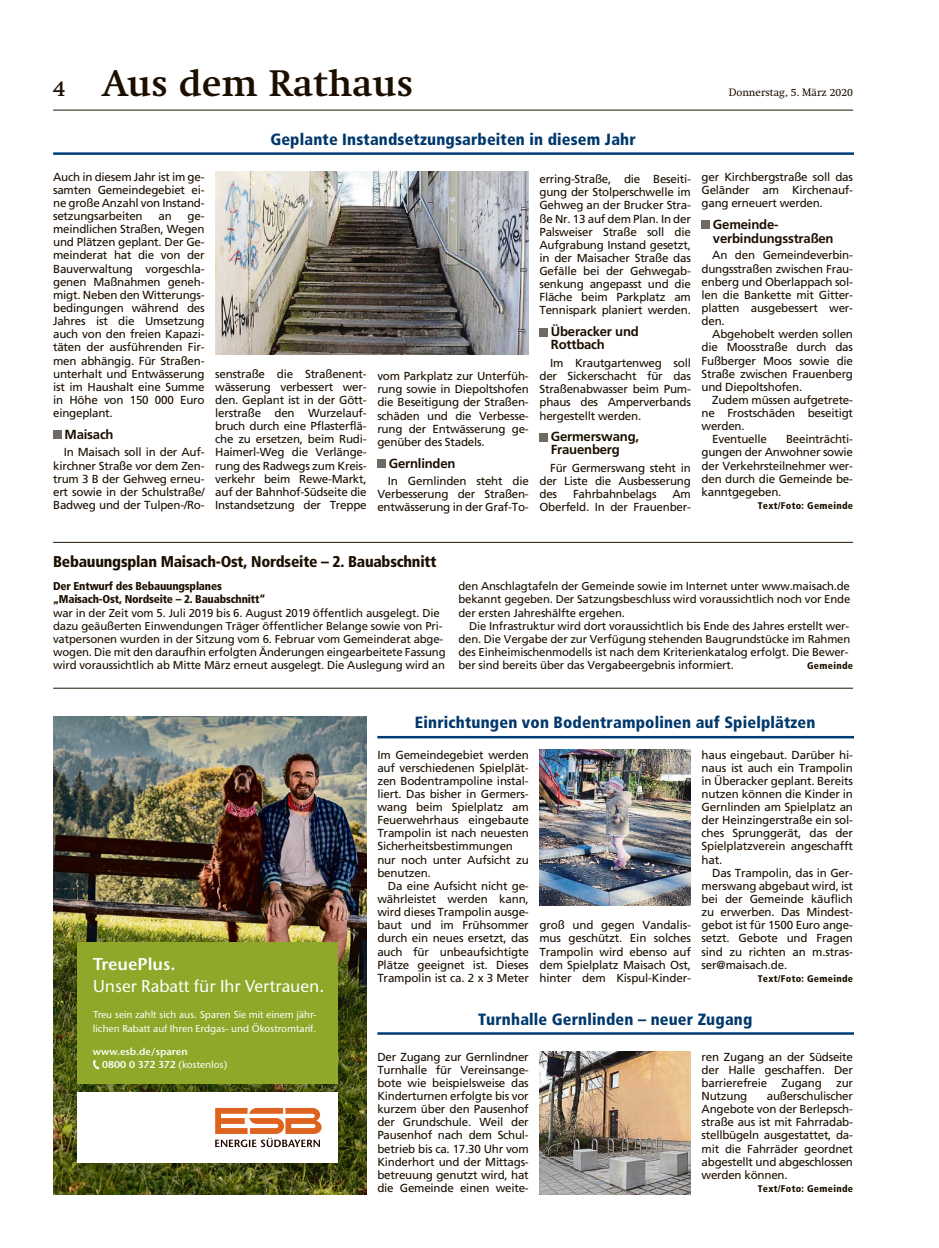
<style>
.page{position:relative;width:939px;height:1248px;background:#fff}
.page>*{position:absolute;margin:0;border:0;box-sizing:border-box;transform-origin:0 0}
.t1{font:700 36.25px "Swift";letter-spacing:.01em;color:#1c0f00}
.t2{font:500 17px "Stone Sans ITC Std";color:#fff}
.t3{font:600 17px "Stone Sans ITC Std";color:#fff}
.t4{font:900 condensed 16.25px "Frutiger";letter-spacing:.01em;color:#00386b}
.t5{font:900 condensed 15.62px "Frutiger";letter-spacing:-.015em;color:#1c0f00}
.t6{font:700 13.12px/13.1px "Frutiger";letter-spacing:-.015em;color:#1c0f00}
.t7{font:11.62px/13.1px "Frutiger";letter-spacing:-.02em;color:#1c0f00;text-align:justify}
.t8{font:11.38px/13.1px "Frutiger";letter-spacing:-.015em;color:#1c0f00}
.t9{font:900 condensed 11.38px/13.1px "Frutiger";letter-spacing:-.015em;color:#1c0f00}
.t10{font:10.62px "Swift";color:#1c0f00}
.t11{font:500 10px/13.5px "Stone Sans ITC Std";color:#fff}
.t12{font:600 10px/13.5px "Stone Sans ITC Std";color:#fff}
.t13{font:900 condensed 9.75px "Frutiger";letter-spacing:.03em;color:#1c0f00}
.s1{font-size:21.25px}
.s2{font-weight:500}
</style>
<div class="page">
<img style="left:53px;top:716px;width:314px;height:478px">
<div style="left:77px;top:942px;width:261px;height:141px;background:#8fa829"></div>
<svg style="left:93px;top:1060px;width:6px;height:10px"></svg>
<div style="left:77px;top:1091px;width:261px;height:71px;background:#fff"></div>
<svg style="left:215px;top:1107px;width:107px;height:39px"></svg>
<hr style="left:53px;top:110px;width:800px;height:1px;background:#1c0f00">
<hr style="left:53px;top:152px;width:800px;height:3px;background:#003d78">
<div style="left:702px;top:220px;width:8px;height:9px;background:#6e6963"></div>
<div style="left:53px;top:430px;width:8px;height:9px;background:#6e6963"></div>
<div style="left:539px;top:328px;width:9px;height:8px;background:#6e6963"></div>
<div style="left:539px;top:433px;width:9px;height:8px;background:#6e6963"></div>
<div style="left:377px;top:459px;width:9px;height:8px;background:#6e6963"></div>
<img style="left:215px;top:172px;width:314px;height:182px">
<hr style="left:53px;top:688px;width:800px;height:1px;background:#1c0f00">
<hr style="left:53px;top:542px;width:800px;height:1px;background:#1c0f00">
<hr style="left:377px;top:736px;width:476px;height:2px;background:#003d78">
<img style="left:539px;top:749px;width:152px;height:156px">
<hr style="left:377px;top:1032px;width:476px;height:2px;background:#003d78">
<img style="left:539px;top:1051px;width:152px;height:143px">
<h1 class="t1" style="left:53px;top:62px;width:362px"><span class="s1">4</span> Aus dem Rathaus</h1>
<p class="t10" style="left:729px;top:88px;width:126px">Donnerstag, 5. März 2020</p>
<p class="t7" style="left:53px;top:171px;width:153px">Auch in diesem Jahr ist im ge&shy;samten Gemeindegebiet ei&shy;ne große Anzahl von Instand&shy;setzungsarbeiten</p>
<p class="t7" style="left:53px;top:211px;width:153px;text-indent:135px">ge&shy;meindlichen Straßen, Wegen und Plätzen geplant. Der Ge&shy;meinderat hat die von der Bauverwaltung vorgeschla&shy;genen Maßnahmen geneh&shy;migt. Neben den Witterungs&shy;bedingungen während des Jahres ist die Umsetzung auch von den freien Kapazi&shy;täten der ausführenden Fir&shy;men abhängig. Für Straßen&shy;unterhalt und Entwässerung ist im Haushalt eine Summe in Höhe von 150 000 Euro eingeplant.</p>
<p class="t6" style="left:65px;top:429px;width:51px">Maisach</p>
<p class="t7" style="left:53px;top:447px;width:153px;text-indent:11px">In Maisach soll in der Auf&shy;kirchner Straße vor dem Zen&shy;trum 3 B der Gehweg erneu&shy;ert sowie in der Schulstraße/ Badweg und der Tulpen-/Ro-</p>
<p class="t7" style="left:158px;top:211px;width:15px">an</p>
<h3 class="t4" style="left:270px;top:133px;width:367px">Geplante Instandsetzungsarbeiten in diesem Jahr</h3>
<p class="t7" style="left:215px;top:368px;width:153px">senstraße die Straßenent&shy;wässerung verbessert wer&shy;den. Geplant ist in der Gött&shy;lerstraße den Wurzelauf&shy;bruch durch eine Pflasterflä&shy;che zu ersetzen, beim Rudi-Haimerl-Weg die Verlänge&shy;rung des Radwegs zum Kreis&shy;verkehr beim Rewe-Markt, auf der Bahnhof-Südseite die Instandsetzung der Treppe</p>
<p class="t7" style="left:377px;top:371px;width:153px">vom Parkplatz zur Unterfüh&shy;rung sowie in Diepoltshofen die Beseitigung der Straßen&shy;schäden und die Verbesse&shy;rung der Entwässerung ge&shy;genüber des Stadels.</p>
<p class="t6" style="left:389px;top:458px;width:68px">Gernlinden</p>
<p class="t7" style="left:377px;top:476px;width:153px;text-indent:11px">In Gernlinden steht die Verbesserung der Straßen&shy;entwässerung in der Graf-To-</p>
<p class="t7" style="left:539px;top:174px;width:153px">erring-Straße, die Beseiti&shy;gung der Stolperschwelle im Gehweg an der Brucker Stra&shy;ße Nr. 13 auf dem Plan. In der Palsweiser Straße soll die Aufgrabung Instand gesetzt, in der Maisacher Straße das Gefälle bei der Gehwegab&shy;senkung angepasst und die Fläche beim Parkplatz am Tennispark planiert werden.</p>
<p class="t6" style="left:551px;top:326px;width:90px">Überacker und<br>Rottbach</p>
<p class="t7" style="left:539px;top:357px;width:153px;text-indent:11px">Im Krautgartenweg soll der Sickerschacht für das Straßenabwasser beim Pum&shy;phaus des Amperverbands hergestellt werden.</p>
<p class="t6" style="left:551px;top:431px;width:90px">Germerswang,<br>Frauenberg</p>
<p class="t7" style="left:539px;top:462px;width:153px;text-indent:11px">Für Germerswang steht in der Liste die Ausbesserung des</p>
<p class="t7" style="left:573px;top:489px;width:85px">Fahrbahnbelags</p>
<p class="t7" style="left:539px;top:489px;width:153px;text-align:right">Am<br>Oberfeld. In der Frauenber-</p>
<p class="t7" style="left:702px;top:171px;width:153px">ger Kirchbergstraße soll das Geländer am Kirchenauf&shy;gang erneuert werden.</p>
<p class="t6" style="left:713px;top:218px;width:122px;line-height:14.4px">Gemeinde&shy;verbindungsstraßen</p>
<p class="t7" style="left:702px;top:250px;width:153px;text-indent:11px">An den Gemeindeverbin&shy;dungsstraßen zwischen Frau&shy;enberg und Oberlappach sol&shy;len die Bankette mit Gitter&shy;platten ausgebessert wer&shy;den.</p>
<p class="t7" style="left:702px;top:329px;width:153px;text-indent:11px">Abgehobelt werden sollen die Moosstraße durch das Fußberger Moos sowie die Straße zwischen Frauenberg und Diepoltshofen.</p>
<p class="t7" style="left:712px;top:394px;width:142px">Zudem müssen aufgetrete-</p>
<p class="t7" style="left:702px;top:407px;width:153px">ne Frostschäden beseitigt</p>
<p class="t7" style="left:702px;top:421px;width:45px">werden.</p>
<p class="t7" style="left:712px;top:434px;width:56px">Eventuelle</p>
<p class="t7" style="left:702px;top:434px;width:153px;text-indent:85px">Beeinträchti&shy;gungen der Anwohner sowie der Verkehrsteilnehmer wer&shy;den durch die Gemeinde be&shy;kanntgegeben.</p>
<p class="t13" style="left:758px;top:502px;width:97px">Text/Foto: Gemeinde</p>
<h3 class="t5" style="left:53px;top:556px;width:385px">Bebauungsplan Maisach-Ost, Nordseite – 2. Bauabschnitt</h3>
<p class="t9" style="left:53px;top:581px;width:214px">Der Entwurf des Bebauungsplanes „Maisach-Ost, Nordseite – 2. Bauabschnitt“</p>
<p class="t8" style="left:53px;top:607px;width:394px">war in der Zeit vom 5. Juli 2019 bis 6. August 2019 öffentlich ausgelegt. Die dazu geäußerten Einwendungen Träger öffentlicher Belange sowie von Pri&shy;vatpersonen wurden in der Sitzung vom 6. Februar vom Gemeinderat abge&shy;wogen. Die mit den daraufhin erfolgten Änderungen eingearbeitete Fassung wird voraussichtlich ab Mitte März erneut ausgelegt. Die Auslegung wird an</p>
<p class="t8" style="left:458px;top:581px;width:393px;text-align:justify">den Anschlagtafeln der Gemeinde sowie im Internet unter www.maisach.de bekannt gegeben. Der Satzungsbeschluss wird voraussichtlich noch vor Ende der ersten Jahreshälfte ergehen.</p>
<p class="t8" style="left:458px;top:620px;width:393px;text-indent:11px">Die Infrastruktur wird dort voraussichtlich bis Ende des Jahres erstellt wer&shy;den. Die Vergabe der zur Verfügung stehenden Baugrundstücke im Rahmen des Einheimischenmodells ist nach dem Kriterienkatalog erfolgt. Die Bewer&shy;ber sind bereits über das Vergabeergebnis informiert.</p>
<p class="t13" style="left:807px;top:662px;width:47px">Gemeinde</p>
<h2 class="t3" style="left:93px;top:954px;width:84px">TreuePlus.</h2>
<h2 class="t2" style="left:93px;top:980px;width:233px">Unser Rabatt für Ihr Vertrauen.</h2>
<p class="t11" style="left:93px;top:1009px;width:225px">Treu sein zahlt sich aus. Sparen Sie mit einem jähr&shy;lichen Rabatt auf Ihren Erdgas- und Ökostromtarif.</p>
<p class="t12" style="left:102px;top:1044px;width:127px;text-indent:-9px">www.esb.de/sparen<br>0800 0 372 372 <span class="s2">(kostenlos)</span></p>
<h3 class="t4" style="left:415px;top:717px;width:402px">Einrichtungen von Bodentrampolinen auf Spielplätzen</h3>
<p class="t7" style="left:377px;top:749px;width:153px;text-align:left">Im Gemeindegebiet werden auf verschiedenen Spielplät&shy;zen Bodentrampoline instal&shy;liert. Das bisher in Germers&shy;wang beim Spielplatz am<br>Feuerwehrhaus eingebaute<br>Trampolin ist nach neuesten<br>Sicherheitsbestimmungen nur noch unter Aufsicht zu benutzen.</p>
<p class="t7" style="left:377px;top:880px;width:153px;text-indent:11px">Da eine Aufsicht nicht ge&shy;währleistet werden kann, wird dieses Trampolin ausge&shy;baut und im Frühsommer durch ein neues ersetzt, das auch für unbeaufsichtigte Plätze geeignet ist. Dieses Trampolin ist ca. 2 x 3 Meter</p>
<p class="t7" style="left:702px;top:749px;width:153px">haus eingebaut. Darüber hi&shy;naus ist auch ein Trampolin in Überacker geplant. Bereits nutzen können die Kinder in Gernlinden am Spielplatz an der Heinzingerstraße ein sol&shy;ches Sprunggerät, das der Spielplatzverein angeschafft hat.</p>
<p class="t7" style="left:702px;top:867px;width:153px;text-indent:11px">Das Trampolin, das in Ger&shy;merswang abgebaut wird, ist bei der Gemeinde käuflich zu erwerben. Das Mindest&shy;gebot ist für 1500 Euro ange&shy;setzt. Gebote und Fragen sind zu richten an m.stras&shy;ser@maisach.de.</p>
<p class="t13" style="left:758px;top:974px;width:97px">Text/Foto: Gemeinde</p>
<p class="t7" style="left:539px;top:919px;width:153px">groß und gegen Vandalis&shy;mus geschützt. Ein solches Trampolin wird ebenso auf dem Spielplatz Maisach Ost, hinter dem Kispul-Kinder-</p>
<h3 class="t4" style="left:478px;top:1013px;width:276px">Turnhalle Gernlinden – neuer Zugang</h3>
<p class="t7" style="left:377px;top:1051px;width:153px">Der Zugang zur Gernlindner Turnhalle für Vereinsange&shy;bote wie beispielsweise das Kinderturnen erfolgte bis vor kurzem über den Pausenhof der Grundschule. Weil der Pausenhof nach dem Schul&shy;betrieb bis ca. 17.30 Uhr vom Kinderhort und der Mittags&shy;betreuung genutzt wird, hat die Gemeinde einen weite-</p>
<p class="t7" style="left:702px;top:1051px;width:153px">ren Zugang an der Südseite der Halle geschaffen. Der barrierefreie Zugang zur Nutzung</p>
<p class="t7" style="left:702px;top:1090px;width:153px;text-indent:65px">außerschulischer Angebote von der Berlepsch&shy;straße aus ist mit Fahrradab&shy;stellbügeln ausgestattet, da&shy;mit die Fahrräder geordnet abgestellt und abgeschlossen werden können.</p>
<p class="t13" style="left:758px;top:1184px;width:97px">Text/Foto: Gemeinde</p>
</div>
